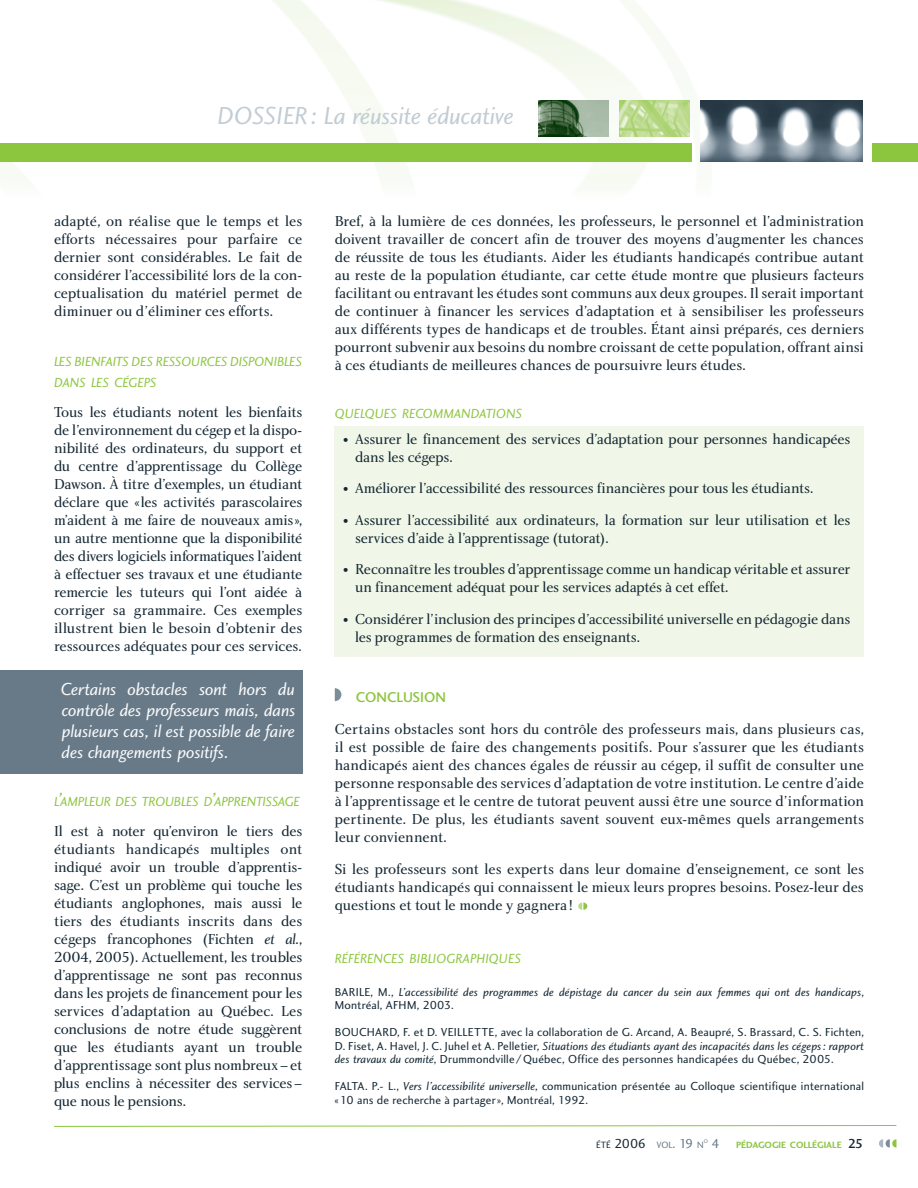
<style>
.page{position:relative;width:918px;height:1188px;background:#fff}
.page>*{position:absolute;margin:0;border:0;box-sizing:border-box;transform-origin:0 0}
.t1{font:25.5px "Charlotte Sans Book Italic Plain";letter-spacing:-.02em;color:#c2ccd4}
.t2{font:18px/21px "Charlotte Sans Book Italic Plain";letter-spacing:-.01em;color:#f9fafb;text-align:justify}
.t3{font:15px/18px "Charlotte Book Plain";letter-spacing:-.02em;color:#142733;text-align:justify}
.t4{font:14.7px "Charlotte Sans Medium Plain";letter-spacing:-.005em;color:#8cc63f}
.t5{font:13.65px/21px "Charlotte Sans Book Italic Plain";letter-spacing:-.02em;color:#8cc63f}
.t6{font:13.65px "Charlotte Sans Book Italic Plain";color:#8cc63f}
.t7{font:13.5px "Charlotte Sans Book Plain";letter-spacing:-.05em;color:#142733}
.t8{font:12px/13.5px "Charlotte Sans Book Plain";letter-spacing:.015em;color:#142733}
.t9{font:12px "Charlotte Sans Book Italic Plain";color:#142733}
.t10{font:9.45px "Charlotte Sans Bold Plain";color:#8cc63f}
.t11{font:5.55px "Charlotte Sans Book Plain";color:#687a88}
.s1{font-size:19.5px}
.s2{font-family:"Charlotte Book Italic Plain"}
.s3{font-size:12px}
.s4{font-family:"Charlotte Sans Book Plain"}
.s5{font-family:"Charlotte Sans Book Italic Plain"}
.s6{font-size:9.45px}
.s7{font-size:9.45px;color:#687a88}
.s8{color:#687a88}
.s9{font-family:"Charlotte Sans Book Plain";font-size:13.5px;color:#687a88}
.s10{font-family:"Charlotte Sans Medium Plain";font-size:13.5px;color:#142733}
</style>
<div class="page">
<div style="left:335px;top:426px;width:529px;height:231px;background:#f1f7e8"></div>
<svg style="left:335px;top:688px;width:6px;height:13px"></svg>
<div style="left:0;top:671px;width:302px;height:103px;background:#687a88"></div>
<svg style="left:578px;top:902px;width:9px;height:8px"></svg>
<svg style="left:879px;top:1139px;width:17px;height:9px"></svg>
<img style="left:0;top:0;width:918px;height:188px">
<svg style="left:54px;top:1125px;width:843px;height:2px;background:#c4e19e"></svg>
<img style="left:701px;top:101px;width:162px;height:61px">
<img style="left:619px;top:101px;width:70px;height:36px">
<img style="left:538px;top:101px;width:71px;height:36px">
<div style="left:872px;top:144px;width:46px;height:18px;background:#8cc63f"></div>
<div style="left:0;top:144px;width:691px;height:18px;background:#8cc63f"></div>
<h1 class="t1" style="left:218px;top:106px;width:298px">DOSSIER : La réussite éducative</h1>
<p class="t3" style="left:54px;top:213px;width:250px">adapté, on réalise que le temps et les efforts nécessaires pour parfaire ce dernier sont considérables. Le fait de considérer l’accessibilité lors de la con&shy;ceptualisation du matériel permet de diminuer ou d’éliminer ces efforts.</p>
<p class="t5" style="left:54px;top:352px;width:250px">LES BIENFAITS DES RESSOURCES DISPONIBLES<br>DANS LES CÉGEPS</p>
<p class="t3" style="left:54px;top:404px;width:250px">Tous les étudiants notent les bienfaits de l’environnement du cégep et la dispo&shy;nibilité des ordinateurs, du support et du centre d’apprentissage du Collège Dawson. À titre d’exemples, un étudiant déclare que « les activités parascolaires m’aident à me faire de nouveaux amis », un autre mentionne que la disponibilité des divers logiciels informatiques l’aident à effectuer ses travaux et une étudiante remercie les tuteurs qui l’ont aidée à corriger sa grammaire. Ces exemples illustrent bien le besoin d’obtenir des ressources adéquates pour ces services.</p>
<p class="t2" style="left:61px;top:680px;width:236px">Certains obstacles sont hors du contrôle des professeurs mais, dans plusieurs cas, il est possible de faire des changements positifs.</p>
<p class="t5" style="left:54px;top:792px;width:248px">L<span class="s1">’</span>AMPLEUR DES TROUBLES D<span class="s1">’</span>APPRENTISSAGE</p>
<p class="t3" style="left:54px;top:824px;width:250px">Il est à noter qu’environ le tiers des étudiants handicapés multiples ont indiqué avoir un trouble d’apprentis&shy;sage. C’est un problème qui touche les étudiants anglophones, mais aussi le tiers des étudiants inscrits dans des cégeps francophones (Fichten <span class="s2">et al.</span>, 2004, 2005). Actuellement, les troubles d’apprentissage ne sont pas reconnus dans les projets de financement pour les services d’adaptation au Québec. Les conclusions de notre étude suggèrent que les étudiants ayant un trouble d’apprentissage sont plus nombreux – et plus enclins à nécessiter des services – que nous le pensions.</p>
<p class="t3" style="left:335px;top:213px;width:531px">Bref, à la lumière de ces données, les professeurs, le personnel et l’administration doivent travailler de concert afin de trouver des moyens d’augmenter les chances de réussite de tous les étudiants. Aider les étudiants handicapés contribue autant au reste de la population étudiante, car cette étude montre que plusieurs facteurs facilitant ou entravant les études sont communs aux deux groupes. Il serait important de continuer à financer les services d’adaptation et à sensibiliser les professeurs aux différents types de handicaps et de troubles. Étant ainsi préparés, ces derniers pourront subvenir aux besoins du nombre croissant de cette population, offrant ainsi à ces étudiants de meilleures chances de poursuivre leurs études.</p>
<p class="t5" style="left:335px;top:404px;width:189px">QUELQUES RECOMMANDATIONS</p>
<p class="t3" style="left:355px;top:431px;width:497px;text-indent:-12px"><span class="s3">•</span> Assurer le financement des services d’adaptation pour personnes handicapées dans les cégeps.</p>
<p class="t3" style="left:343px;top:481px;width:472px"><span class="s3">•</span> Améliorer l’accessibilité des ressources financières pour tous les étudiants.</p>
<p class="t3" style="left:355px;top:512px;width:497px;text-indent:-12px"><span class="s3">•</span> Assurer l’accessibilité aux ordinateurs, la formation sur leur utilisation et les services d’aide à l’apprentissage (tutorat).</p>
<p class="t3" style="left:355px;top:562px;width:497px;text-indent:-12px"><span class="s3">•</span> Reconnaître les troubles d’apprentissage comme un handicap véritable et assurer un financement adéquat pour les services adaptés à cet effet.</p>
<p class="t3" style="left:355px;top:611px;width:497px;text-indent:-12px"><span class="s3">•</span> Considérer l’inclusion des principes d’accessibilité universelle en pédagogie dans les programmes de formation des enseignants.</p>
<p class="t4" style="left:356px;top:692px;width:92px">CONCLUSION</p>
<p class="t3" style="left:335px;top:722px;width:531px">Certains obstacles sont hors du contrôle des professeurs mais, dans plusieurs cas, il est possible de faire des changements positifs. Pour s’assurer que les étudiants handicapés aient des chances égales de réussir au cégep, il suffit de consulter une personne responsable des services d’adaptation de votre institution. Le centre d’aide à l’apprentissage et le centre de tutorat peuvent aussi être une source d’information pertinente. De plus, les étudiants savent souvent eux-mêmes quels arrangements leur conviennent.</p>
<p class="t3" style="left:335px;top:861px;width:531px">Si les professeurs sont les experts dans leur domaine d’enseignement, ce sont les étudiants handicapés qui connaissent le mieux leurs propres besoins. Posez-leur des questions et tout le monde y gagnera !</p>
<p class="t6" style="left:335px;top:953px;width:188px">RÉFÉRENCES BIBLIOGRAPHIQUES</p>
<p class="t9" style="left:335px;top:987px;width:531px"><span class="s4">BARILE, M.,</span> L’accessibilité des programmes de dépistage du cancer du sein aux femmes qui ont des handicaps<span class="s4">,</span></p>
<p class="t8" style="left:335px;top:1000px;width:121px">Montréal, AFHM, 2003.</p>
<p class="t8" style="left:335px;top:1027px;width:531px">BOUCHARD, F. et D. VEILLETTE, avec la collaboration de G. Arcand, A. Beaupré, S. Brassard, C. S. Fichten,</p>
<p class="t9" style="left:335px;top:1041px;width:531px"><span class="s4">D. Fiset, A. Havel, J. C. Juhel et A. Pelletier,</span> Situations des étudiants ayant des incapacités dans les cégeps : rapport</p>
<p class="t8" style="left:335px;top:1054px;width:500px"><span class="s5">des travaux du comité</span>, Drummondville / Québec, Office des personnes handicapées du Québec, 2005.</p>
<p class="t8" style="left:335px;top:1081px;width:531px">FALTA. P.- L., <span class="s5">Vers l’accessibilité universelle</span>, communication présentée au Colloque scientifique international « 10 ans de recherche à partager », Montréal, 1992.</p>
<p class="t7" style="left:596px;top:1138px;width:109px"><span class="s6">ÉTÉ</span> 2006 <span class="s7">VOL</span><span class="s8">. 19</span> <span class="s7">N</span></p>
<p class="t11" style="left:704px;top:1139px;width:6px">O</p>
<p class="t10" style="left:712px;top:1141px;width:153px"><span class="s9">4</span> PÉDAGOGIE COLLÉGIALE <span class="s10">25</span></p>
</div>
